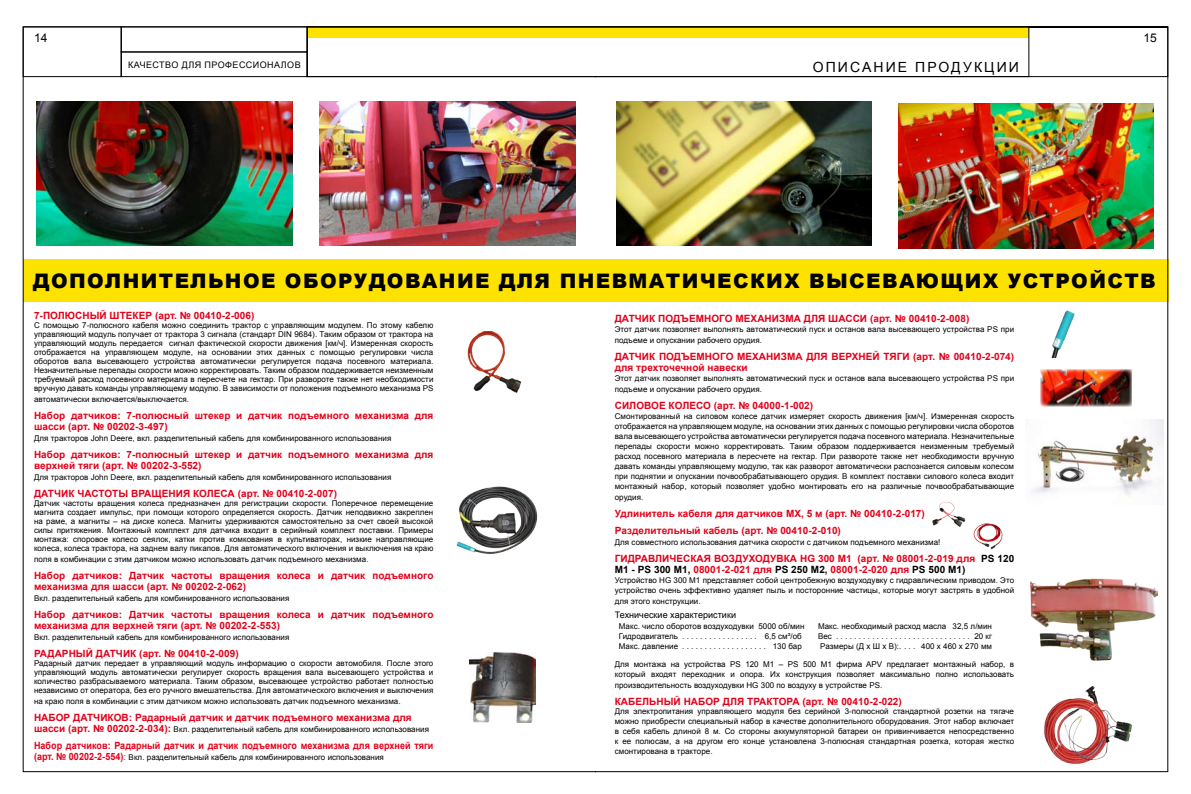
<style>
.page{position:relative;width:1191px;height:794px;background:#fff}
.page>*{position:absolute;margin:0;border:0;box-sizing:border-box;transform-origin:0 0}
.t1{font:900 20px "Arial";letter-spacing:.07em;color:#000}
.t2{font:14px "Arial";color:#000}
.t3{font:12px "Arial";color:#000}
.t4{font:700 10px/11px "Arial";letter-spacing:.005em;color:#e2001a}
.t5{font:700 10px "Arial";letter-spacing:.005em;color:#e2001a;scale:.9 1}
.t6{font:9px "Arial";letter-spacing:.005em;color:#000}
.t7{font:9px "Arial";letter-spacing:.05em;color:#000}
.t8{font:8px/9px "Arial";letter-spacing:.005em;color:#000}
.s1{font-weight:700;font-size:10px;color:#e2001a}
.s2{font-size:9px;color:#e2001a}
.s3{color:#000}
</style>
<div class="page">
<img style="left:23px;top:77px;width:572px;height:695px">
<div style="left:23px;top:26px;width:99px;height:51px;border:1px solid #000"></div>
<div style="left:120px;top:26px;width:188px;height:26px;border:1px solid #000"></div>
<div style="left:120px;top:51px;width:188px;height:26px;border:1px solid #000"></div>
<img style="left:595px;top:77px;width:573px;height:695px">
<svg style="left:307px;top:26px;width:861px;height:51px"></svg>
<h3 class="t3" style="left:34px;top:30px;width:15px">14</h3>
<h3 class="t3" style="left:1143px;top:30px;width:15px">15</h3>
<p class="t7" style="left:128px;top:59px;width:174px">КАЧЕСТВО ДЛЯ ПРОФЕССИОНАЛОВ</p>
<h2 class="t2" style="left:812px;top:58px;width:26px">Описание</h2>
<h2 class="t2" style="left:915px;top:58px;width:12px">продук</h2>
<h2 class="t2" style="left:984px;top:58px;width:24px">ции</h2>
<h1 class="t1" style="left:33px;top:266px;width:37px">Допол</h1>
<h1 class="t1" style="left:123px;top:266px;width:53px">нител</h1>
<h1 class="t1" style="left:208px;top:266px;width:52px">ьное</h1>
<h1 class="t1" style="left:285px;top:266px;width:102px">оборудов</h1>
<h1 class="t1" style="left:422px;top:266px;width:444px">ание для пневматических высев</h1>
<h1 class="t1" style="left:899px;top:266px;width:225px">ающих устройств</h1>
<p class="t4" style="left:34px;top:310px;width:222px">7-ПОЛЮСНЫЙ ШТЕКЕР (арт. № 00410-2-006)</p>
<p class="t8" style="left:34px;top:321px;width:401px;text-align:justify">С помощью 7-полюсного кабеля можно соединить трактор с управляющим модулем. По этому кабелю управляющий модуль получает от трактора 3 сигнала (стандарт DIN 9684). Таким образом от трактора на управляющий модуль передается сигнал фактической скорости движения [км/ч]. Измеренная скорость отображается на управляющем модуле, на основании этих данных с помощью регулировки числа оборотов вала высевающего устройства автоматически регулируется подача посевного материала.<br>Незначительные перепады скорости можно корректировать. Таким образом поддерживается неизменным требуемый расход посевного материала в пересчете на гектар. При развороте также нет необходимости вручную давать команды управляющему модулю. В зависимости от положения подъемного механизма PS</p>
<p class="t8" style="left:34px;top:395px;width:156px">автоматически включается/выключается.</p>
<p class="t4" style="left:34px;top:410px;width:401px">Набор датчиков: 7-полюсный штекер и датчик подъемного механизма для шасси (арт. № 00202-3-497)</p>
<p class="t8" style="left:34px;top:434px;width:359px">Для тракторов John Deere, вкл. разделительный кабель для комбинированного использования</p>
<p class="t4" style="left:34px;top:449px;width:401px">Набор датчиков: 7-полюсный штекер и датчик подъемного механизма для верхней тяги (арт. № 00202-3-552)</p>
<p class="t8" style="left:34px;top:473px;width:359px">Для тракторов John Deere, вкл. разделительный кабель для комбинированного использования</p>
<p class="t4" style="left:34px;top:488px;width:305px">ДАТЧИК ЧАСТОТЫ ВРАЩЕНИЯ КОЛЕСА (арт. № 00410-2-007)</p>
<p class="t8" style="left:34px;top:499px;width:401px;text-align:justify">Датчик частоты вращения колеса предназначен для регистрации скорости. Поперечное перемещение магнита создает импульс, при помощи которого определяется скорость. Датчик неподвижно закреплен на раме, а магниты – на диске колеса. Магниты удерживаются самостоятельно за счет своей высокой силы притяжения. Монтажный комплект для датчика входит в серийный комплект поставки. Примеры монтажа: споровое колесо сеялок, катки против комкования в культиваторах, низкие направляющие колеса, колеса трактора, на заднем валу пикапов. Для автоматического включения и выключения на краю</p>
<p class="t8" style="left:34px;top:555px;width:336px">поля в комбинации с этим датчиком можно использовать датчик подъемного механизма.</p>
<p class="t4" style="left:34px;top:570px;width:401px">Набор датчиков: Датчик частоты вращения колеса и датчик подъемного механизма для шасси (арт. № 00202-2-062)</p>
<p class="t8" style="left:34px;top:594px;width:257px">Вкл. разделительный кабель для комбинированного использования</p>
<p class="t4" style="left:34px;top:609px;width:401px">Набор датчиков: Датчик частоты вращения колеса и датчик подъемного механизма для верхней тяги (арт. № 00202-2-553)</p>
<p class="t8" style="left:34px;top:633px;width:257px">Вкл. разделительный кабель для комбинированного использования</p>
<p class="t4" style="left:34px;top:648px;width:206px">РАДАРНЫЙ ДАТЧИК (арт. № 00410-2-009)</p>
<p class="t8" style="left:34px;top:659px;width:401px;text-align:justify">Радарный датчик передает в управляющий модуль информацию о скорости автомобиля. После этого управляющий модуль автоматически регулирует скорость вращения вала высевающего устройства и количество разбрасываемого материала. Таким образом, высевающее устройство работает полностью независимо от оператора, без его ручного вмешательства. Для автоматического включения и выключения</p>
<p class="t8" style="left:34px;top:697px;width:368px">на краю поля в комбинации с этим датчиком можно использовать датчик подъемного механизма.</p>
<p class="t4" style="left:34px;top:712px;width:379px">НАБОР ДАТЧИКОВ: Радарный датчик и датчик подъемного механизма для</p>
<p class="t8" style="left:34px;top:725px;width:396px"><span class="s1">шасси (арт. № 00202-2-034):</span> Вкл. разделительный кабель для комбинированного использования</p>
<p class="t5" style="left:34px;top:739px;width:445px">Набор датчиков: Радарный датчик и датчик подъемного механизма для верхней тяги</p>
<p class="t8" style="left:34px;top:753px;width:351px"><span class="s1">(арт. № 00202-2-554)</span><span class="s2">:</span> Вкл. разделительный кабель для комбинированного использования</p>
<p class="t4" style="left:615px;top:314px;width:356px">ДАТЧИК ПОДЪЕМНОГО МЕХАНИЗМА ДЛЯ ШАССИ (арт. № 00410-2-008)</p>
<p class="t8" style="left:615px;top:324px;width:401px;line-height:11px">Этот датчик позволяет выполнять автоматический пуск и останов вала высевающего устройства PS при подъеме и опускании рабочего орудия.</p>
<p class="t4" style="left:615px;top:352px;width:401px">ДАТЧИК ПОДЪЕМНОГО МЕХАНИЗМА ДЛЯ ВЕРХНЕЙ ТЯГИ (арт. № 00410-2-074) для трехточечной навески</p>
<p class="t8" style="left:615px;top:373px;width:401px;line-height:11px">Этот датчик позволяет выполнять автоматический пуск и останов вала высевающего устройства PS при подъеме и опускании рабочего орудия.</p>
<p class="t4" style="left:615px;top:401px;width:200px">СИЛОВОЕ КОЛЕСО (арт. № 04000-1-002)</p>
<p class="t8" style="left:615px;top:411px;width:401px;line-height:10px;text-align:justify">Смонтированный на силовом колесе датчик измеряет скорость движения [км/ч]. Измеренная скорость отображается на управляющем модуле, на основании этих данных с помощью регулировки числа оборотов вала высевающего устройства автоматически регулируется подача посевного материала. Незначительные перепады скорости можно корректировать. Таким образом поддерживается неизменным требуемый расход посевного материала в пересчете на гектар. При развороте также нет необходимости вручную давать команды управляющему модулю, так как разворот автоматически распознается силовым колесом при поднятии и опускании почвообрабатывающего орудия. В комплект поставки силового колеса входит монтажный набор, который позволяет удобно монтировать его на различные почвообрабатывающие</p>
<p class="t8" style="left:615px;top:493px;width:30px">орудия.</p>
<p class="t4" style="left:615px;top:506px;width:311px;line-height:17px">Удлинитель кабеля для датчиков MX, 5 м (арт. № 00410-2-017)<br>Разделительный кабель (арт. № 00410-2-010)</p>
<p class="t8" style="left:615px;top:538px;width:327px">Для совместного использования датчика скорости с датчиком подъемного механизма!</p>
<p class="t4" style="left:615px;top:554px;width:401px">ГИДРАВЛИЧЕСКАЯ ВОЗДУХОДУВКА HG 300 M1 (aрт. № 08001-2-019 для <span class="s3">PS 120<br>M1 - PS 300 M1,</span> 08001-2-021 для <span class="s3">PS 250 M2,</span> 08001-2-020 для <span class="s3">PS 500 M1)</span></p>
<p class="t8" style="left:615px;top:575px;width:401px;line-height:10px">Устройство HG 300 M1 представляет собой центробежную воздуходувку с гидравлическим приводом. Это устройство очень эффективно удаляет пыль и посторонние частицы, которые могут застрять в удобной</p>
<p class="t8" style="left:615px;top:597px;width:87px">для этого конструкции.</p>
<p class="t6" style="left:615px;top:609px;width:123px">Технические характеристики</p>
<p class="t8" style="left:619px;top:621px;width:187px;line-height:10px">Макс. число оборотов воздуходувки 5000 об/мин<br>Гидродвигатель ..................</p>
<p class="t8" style="left:818px;top:621px;width:176px;line-height:10px">Макс. необходимый расход масла 32,5 л/мин<br>Вес ..............................</p>
<p class="t8" style="left:764px;top:632px;width:39px">6,5 см³/об</p>
<p class="t8" style="left:619px;top:642px;width:65px">Макс. давление ....................</p>
<p class="t8" style="left:772px;top:642px;width:31px">130 бар</p>
<p class="t8" style="left:974px;top:632px;width:19px">20 кг</p>
<p class="t8" style="left:820px;top:642px;width:87px">Размеры (Д x Ш x В):. ...</p>
<p class="t8" style="left:921px;top:642px;width:72px">400 x 460 x 270 мм</p>
<p class="t8" style="left:615px;top:659px;width:401px;line-height:10px">Для монтажа на устройства PS 120 M1 – PS 500 M1 фирма APV предлагает монтажный набор, в который входят переходник и опора. Их конструкция позволяет максимально полно использовать</p>
<p class="t8" style="left:615px;top:681px;width:269px">производительность воздуходувки HG 300 по воздуху в устройстве PS.</p>
<p class="t4" style="left:615px;top:697px;width:289px">КАБЕЛЬНЫЙ НАБОР ДЛЯ ТРАКТОРА (арт. № 00410-2-022)</p>
<p class="t8" style="left:615px;top:706px;width:401px;line-height:10px;text-align:justify">Для электропитания управляющего модуля без серийной 3-полюсной стандартной розетки на тягаче можно приобрести специальный набор в качестве дополнительного оборудования. Этот набор включает в себя кабель длиной 8 м. Со стороны аккумуляторной батареи он привинчивается непосредственно к ее полюсам, а на другом его конце установлена 3-полюсная стандартная розетка, которая жестко смонтирована в тракторе.</p>
</div>
